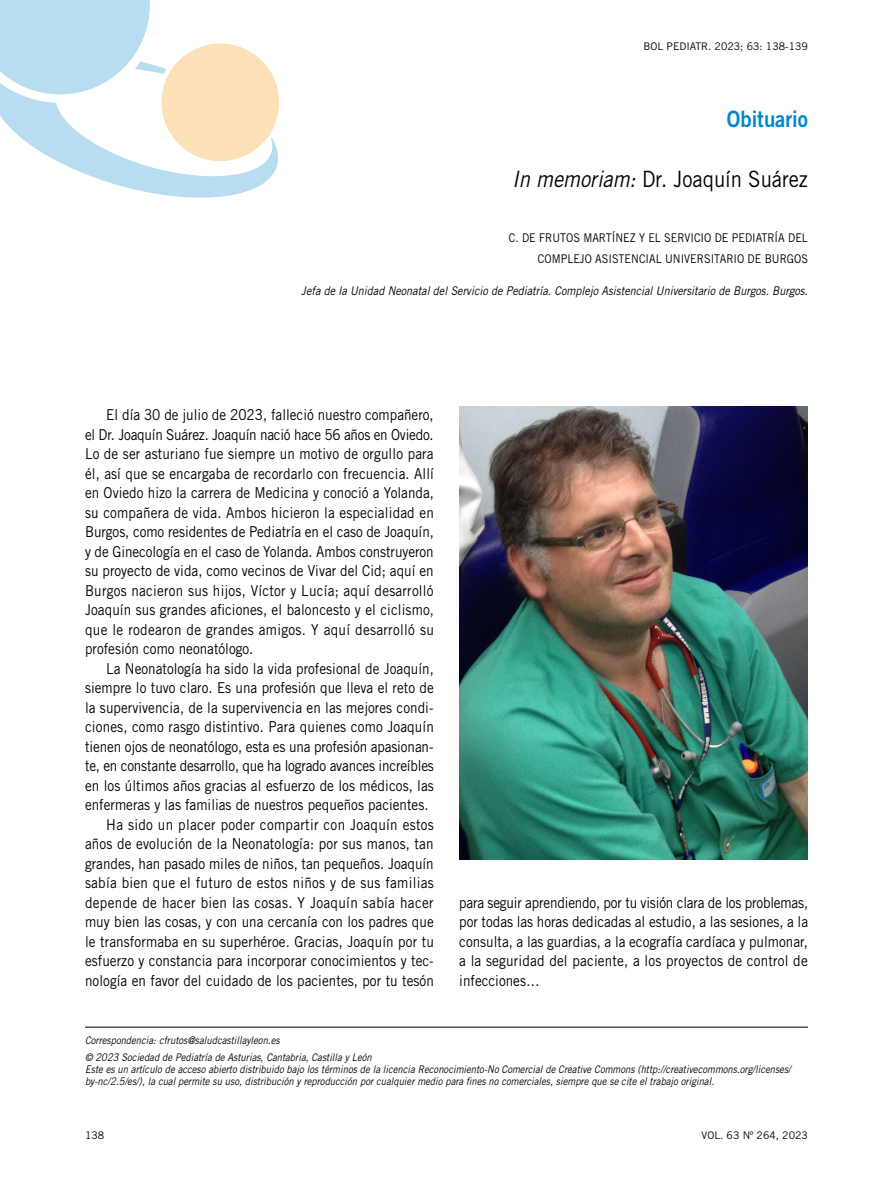
<style>
.page{position:relative;width:893px;height:1191px;background:#fff}
.page>*{position:absolute;margin:0;border:0;box-sizing:border-box;transform-origin:0 0}
.t1{font:22.5px "Trade Gothic LT Std";color:#000;scale:.9 1}
.t2{font:22.5px "Trade Gothic LT Std Bd 2";color:#0086ce;scale:.9 1}
.t3{font:15px/19.5px "Trade Gothic LT Std";letter-spacing:.005em;color:#000;text-align:justify;scale:.9 1}
.t4{font:15px "Trade Gothic LT Std";letter-spacing:-.015em;color:#000;scale:.9 1}
.t5{font:15px "Trade Gothic LT Std";letter-spacing:.025em;color:#000;scale:.9 1}
.t6{font:italic 12px "Trade Gothic LT Std";color:#000;scale:.9 1}
.t7{font:12px/21px "Trade Gothic LT Std";color:#000;text-align:right;scale:.9 1}
.t8{font:italic 10.5px/16.2px "Trade Gothic LT Std";color:#000;scale:.9 1}
.t9{font:10.5px "Trade Gothic LT Std";color:#000}
.s1{font-style:italic}
</style>
<div class="page">
<svg style="left:0;top:0;width:279px;height:198px"></svg>
<hr style="left:85px;top:1027px;width:723px;height:1px;background:#000">
<img style="left:459px;top:406px;width:349px;height:453px">
<p class="t9" style="left:644px;top:40px;width:166px">BOL PEDIATR. 2023; 63: 138-139</p>
<h1 class="t2" style="left:727px;top:105px;width:92px">Obituario</h1>
<h1 class="t1" style="left:512px;top:165px;width:330px"><span class="s1">In memoriam:</span> Dr. Joaquín Suárez</h1>
<p class="t7" style="left:509px;top:227px;width:334px">C. DE FRUTOS MARTÍNEZ Y EL SERVICIO DE PEDIATRÍA DEL<br>COMPLEJO ASISTENCIAL UNIVERSITARIO DE BURGOS</p>
<p class="t6" style="left:301px;top:283px;width:564px">Jefa de la Unidad Neonatal del Servicio de Pediatría. Complejo Asistencial Universitario de Burgos. Burgos.</p>
<p class="t3" style="left:85px;top:405px;width:389px;text-indent:21px">El día 30 de julio de 2023, falleció nuestro compañero, el Dr. Joaquín Suárez. Joaquín nació hace 56 años en Oviedo.<br>Lo de ser asturiano fue siempre un motivo de orgullo para él, así que se encargaba de recordarlo con frecuencia. Allí en Oviedo hizo la carrera de Medicina y conoció a Yolanda, su compañera de vida. Ambos hicieron la especialidad en Burgos, como residentes de Pediatría en el caso de Joaquín, y de Ginecología en el caso de Yolanda. Ambos construyeron su proyecto de vida, como vecinos de Vivar del Cid; aquí en Burgos nacieron sus hijos, Víctor y Lucía; aquí desarrolló Joaquín sus grandes aficiones, el baloncesto y el ciclismo, que le rodearon de grandes amigos. Y aquí desarrolló su profesión como neonatólogo.</p>
<p class="t3" style="left:106px;top:658px;width:365px">La Neonatología ha sido la vida profesional de Joaquín,</p>
<p class="t3" style="left:85px;top:678px;width:389px">siempre lo tuvo claro. Es una profesión que lleva el reto de</p>
<p class="t3" style="left:85px;top:697px;width:389px">la supervivencia, de la supervivencia en las mejores condi-</p>
<p class="t3" style="left:85px;top:717px;width:389px">ciones, como rasgo distintivo. Para quienes como Joaquín</p>
<p class="t3" style="left:85px;top:736px;width:389px">tienen ojos de neonatólogo, esta es una profesión apasionan-</p>
<p class="t4" style="left:85px;top:757px;width:389px">te, en constante desarrollo, que ha logrado avances increíbles</p>
<p class="t3" style="left:85px;top:775px;width:389px">en los últimos años gracias al esfuerzo de los médicos, las</p>
<p class="t3" style="left:85px;top:795px;width:383px">enfermeras y las familias de nuestros pequeños pacientes.</p>
<p class="t3" style="left:106px;top:814px;width:365px">Ha sido un placer poder compartir con Joaquín estos</p>
<p class="t3" style="left:85px;top:834px;width:389px">años de evolución de la Neonatología: por sus manos, tan</p>
<p class="t3" style="left:85px;top:853px;width:389px">grandes, han pasado miles de niños, tan pequeños. Joaquín</p>
<p class="t3" style="left:85px;top:873px;width:389px">sabía bien que el futuro de estos niños y de sus familias</p>
<p class="t5" style="left:85px;top:893px;width:389px">depende de hacer bien las cosas. Y Joaquín sabía hacer</p>
<p class="t3" style="left:85px;top:912px;width:389px">muy bien las cosas, y con una cercanía con los padres que</p>
<p class="t3" style="left:85px;top:931px;width:389px">le transformaba en su superhéroe. Gracias, Joaquín por tu</p>
<p class="t3" style="left:85px;top:951px;width:389px">esfuerzo y constancia para incorporar conocimientos y tec-</p>
<p class="t3" style="left:85px;top:970px;width:389px">nología en favor del cuidado de los pacientes, por tu tesón</p>
<p class="t3" style="left:459px;top:892px;width:389px">para seguir aprendiendo, por tu visión clara de los problemas, por todas las horas dedicadas al estudio, a las sesiones, a la consulta, a las guardias, a la ecografía cardíaca y pulmonar, a la seguridad del paciente, a los proyectos de control de infecciones…</p>
<p class="t8" style="left:85px;top:1032px;width:320px">Correspondencia: cfrutos@saludcastillayleon.es<br>© 2023 Sociedad de Pediatría de Asturias, Cantabria, Castilla y León</p>
<p class="t8" style="left:85px;top:1063px;width:786px;line-height:12px">Este es un artículo de acceso abierto distribuido bajo los términos de la licencia Reconocimiento-No Comercial de Creative Commons (http://creativecommons.org/licenses/ by-nc/2.5/es/), la cual permite su uso, distribución y reproducción por cualquier medio para fines no comerciales, siempre que se cite el trabajo original.</p>
<p class="t9" style="left:85px;top:1129px;width:21px">138</p>
<p class="t9" style="left:702px;top:1129px;width:108px">VOL. 63 Nº 264, 2023</p>
</div>
